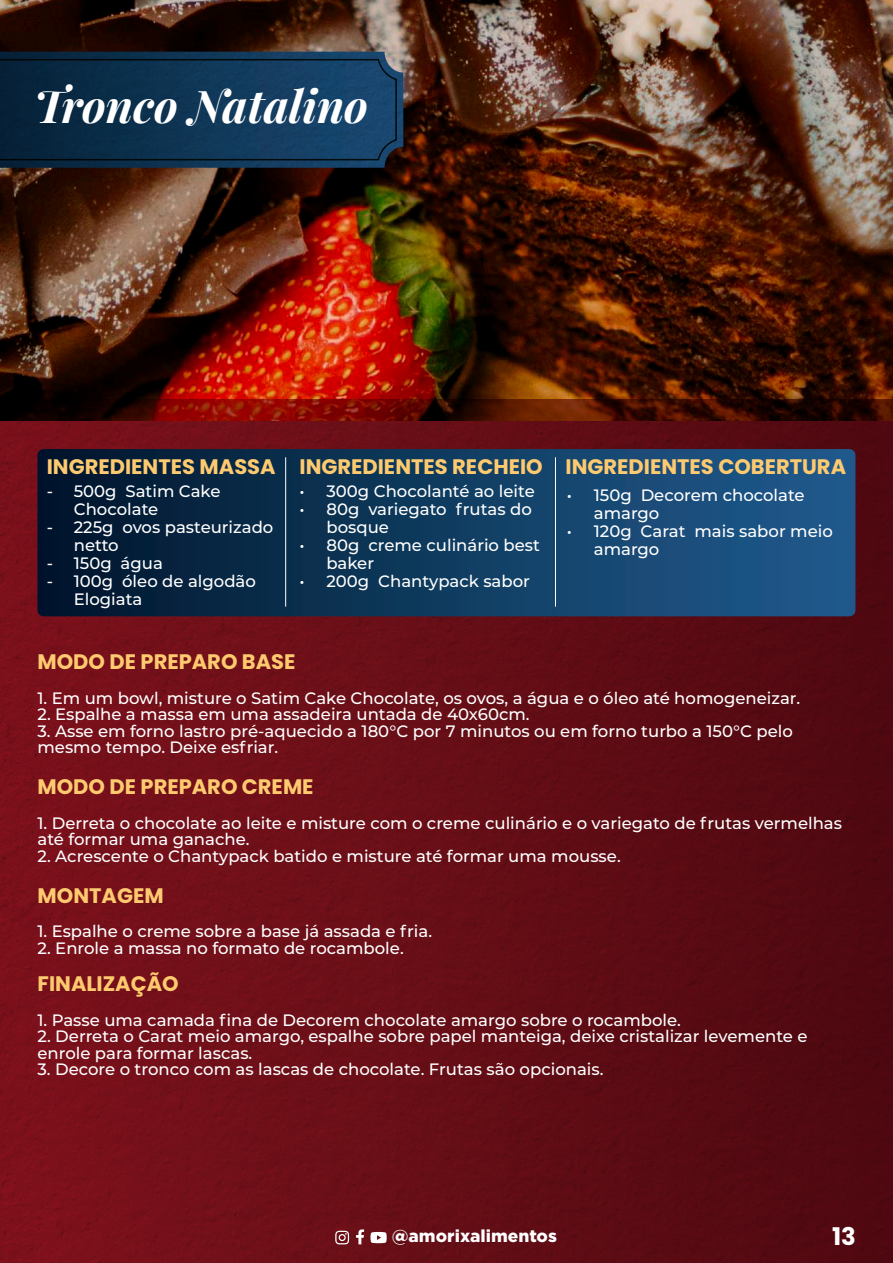
<style>
.page{position:relative;width:893px;height:1263px;background:#fff}
.page>*{position:absolute;margin:0;border:0;box-sizing:border-box;transform-origin:0 0}
.t1{font:italic 700 45.15px "Playfair Display";color:#fff}
.t2{font:700 24.3px "Poppins";color:#fff}
.t3{font:700 21px "Poppins";color:#feca6f}
.t4{font:500 16.5px/18px "Montserrat";color:#fff}
.t5{font:900 16.5px "Gotham S Sm";color:#fff}
</style>
<div class="page">
<img style="left:0;top:0;width:893px;height:400px">
<img style="left:0;top:52px;width:403px;height:116px">
<svg style="left:0;top:400px;width:893px;height:21px"></svg>
<div style="left:0;top:421px;width:893px;height:842px;background:linear-gradient(to right,#7d121c,#4e0910)"></div>
<svg style="left:356px;top:1229px;width:8px;height:15px"></svg>
<svg style="left:370px;top:1232px;width:17px;height:11px"></svg>
<svg style="left:335px;top:1231px;width:14px;height:13px"></svg>
<svg style="left:37px;top:449px;width:818px;height:167px"></svg>
<hr style="left:285px;top:457px;width:1px;height:150px;background:#fff">
<hr style="left:555px;top:457px;width:1px;height:150px;background:#fff">
<h1 class="t1" style="left:34px;top:70px;width:335px">Tronco Natalino</h1>
<p class="t3" style="left:47px;top:454px;width:230px">INGREDIENTES MASSA</p>
<p class="t3" style="left:566px;top:454px;width:282px">INGREDIENTES COBERTURA</p>
<p class="t4" style="left:74px;top:481px;width:148px;text-indent:-27px">- 500g Satim Cake<br>Chocolate</p>
<p class="t4" style="left:74px;top:517px;width:201px;text-indent:-27px">- 225g ovos pasteurizado netto</p>
<p class="t4" style="left:47px;top:553px;width:118px">- 150g água</p>
<p class="t4" style="left:74px;top:571px;width:184px;text-indent:-27px">- 100g óleo de algodão<br>Elogiata</p>
<p class="t3" style="left:299px;top:454px;width:245px">INGREDIENTES RECHEIO</p>
<p class="t4" style="left:299px;top:481px;width:237px">• 300g Chocolanté ao leite</p>
<p class="t4" style="left:326px;top:499px;width:207px;text-indent:-27px">• 80g variegato frutas do bosque</p>
<p class="t4" style="left:326px;top:535px;width:215px;text-indent:-27px">• 80g creme culinário best baker</p>
<p class="t4" style="left:299px;top:571px;width:232px">• 200g Chantypack sabor</p>
<p class="t4" style="left:594px;top:485px;width:212px;text-indent:-27px">• 150g Decorem chocolate amargo</p>
<p class="t4" style="left:594px;top:521px;width:241px;text-indent:-27px">• 120g Carat mais sabor meio amargo</p>
<p class="t3" style="left:37px;top:649px;width:260px">MODO DE PREPARO BASE</p>
<p class="t4" style="left:37px;top:688px;width:764px">1. Em um bowl, misture o Satim Cake Chocolate, os ovos, a água e o óleo até homogeneizar.</p>
<p class="t4" style="left:37px;top:705px;width:494px">2. Espalhe a massa em uma assadeira untada de 40x60cm.</p>
<p class="t4" style="left:37px;top:722px;width:757px;line-height:16.5px">3. Asse em forno lastro pré-aquecido a 180°C por 7 minutos ou em forno turbo a 150°C pelo mesmo tempo. Deixe esfriar.</p>
<p class="t3" style="left:37px;top:774px;width:278px">MODO DE PREPARO CREME</p>
<p class="t4" style="left:37px;top:814px;width:806px;line-height:16.5px">1. Derreta o chocolate ao leite e misture com o creme culinário e o variegato de frutas vermelhas até formar uma ganache.</p>
<p class="t4" style="left:37px;top:846px;width:585px">2. Acrescente o Chantypack batido e misture até formar uma mousse.</p>
<p class="t3" style="left:38px;top:883px;width:128px">MONTAGEM</p>
<p class="t4" style="left:37px;top:922px;width:396px">1. Espalhe o creme sobre a base já assada e fria.</p>
<p class="t4" style="left:37px;top:938px;width:368px">2. Enrole a massa no formato de rocambole.</p>
<p class="t3" style="left:38px;top:972px;width:143px">FINALIZAÇÃO</p>
<p class="t4" style="left:37px;top:1010px;width:645px">1. Passe uma camada fina de Decorem chocolate amargo sobre o rocambole.</p>
<p class="t4" style="left:37px;top:1027px;width:772px;line-height:16.5px">2. Derreta o Carat meio amargo, espalhe sobre papel manteiga, deixe cristalizar levemente e enrole para formar lascas.</p>
<p class="t4" style="left:37px;top:1060px;width:568px">3. Decore o tronco com as lascas de chocolate. Frutas são opcionais.</p>
<p class="t5" style="left:392px;top:1224px;width:167px">@amorixalimentos</p>
<h2 class="t2" style="left:832px;top:1222px;width:25px">13</h2>
</div>
